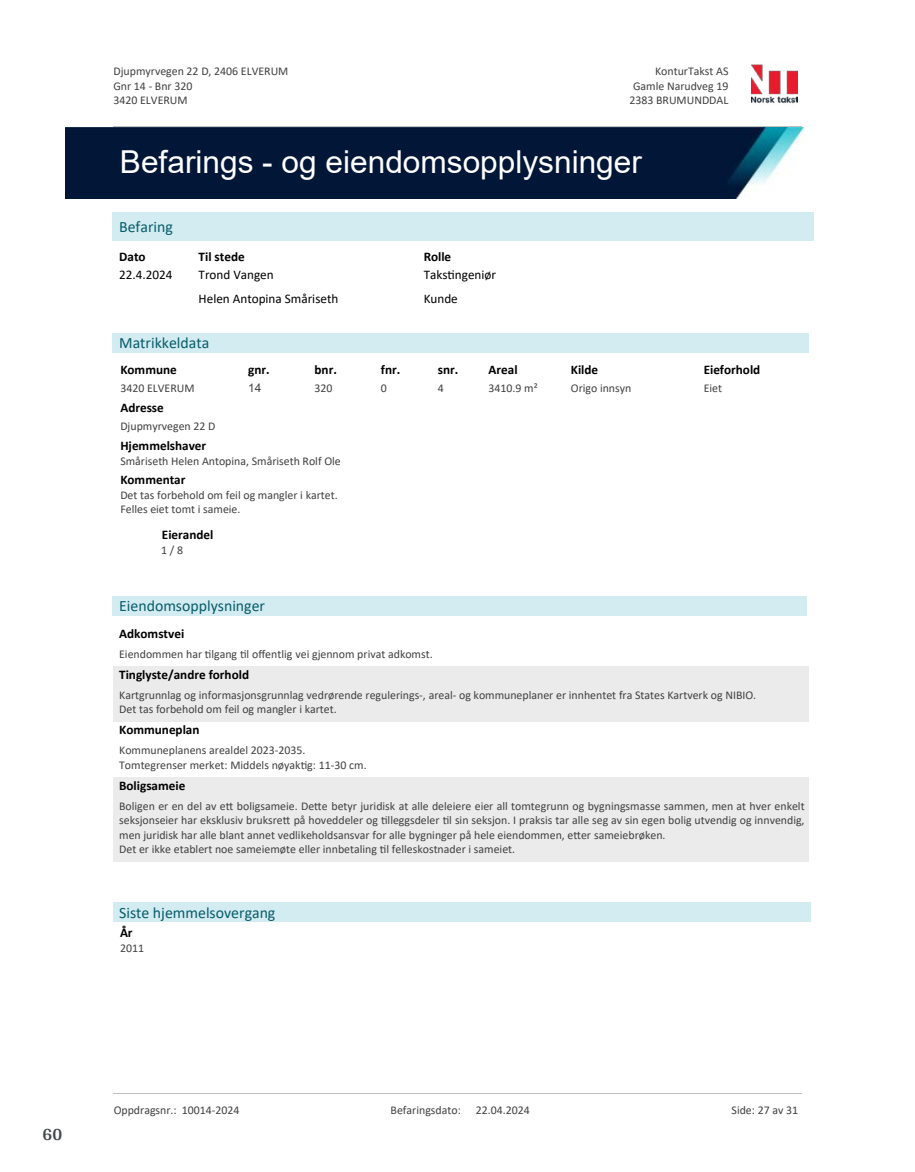
<style>
.page{position:relative;width:915px;height:1172px;background:#fff}
.page>*{position:absolute;margin:0;border:0;box-sizing:border-box;transform-origin:0 0}
.t1{font:31.65px "Arial";color:#fff}
.t2{font:700 18px "Arya";color:#414749}
.t3{font:15.75px "Calibri";color:#065c69}
.t4{font:700 13.2px "Calibri";color:#000}
.t5{font:13.2px "Calibri";color:#000}
.t6{font:11.85px/14.4px "Calibri";color:#404040}
.t7{font:11.85px "Arial";color:#404040}
</style>
<div class="page">
<div style="left:113px;top:212px;width:700px;height:28px;background:#d3ecf1"></div>
<div style="left:113px;top:333px;width:696px;height:19px;background:#d3ecf1"></div>
<div style="left:113px;top:666px;width:695px;height:56px;background:#ebebeb"></div>
<div style="left:113px;top:777px;width:695px;height:85px;background:#ebebeb"></div>
<div style="left:113px;top:596px;width:694px;height:20px;background:#d3ecf1"></div>
<div style="left:113px;top:903px;width:697px;height:19px;background:#d3ecf1"></div>
<img style="left:65px;top:128px;width:738px;height:71px">
<img style="left:751px;top:64px;width:46px;height:40px">
<hr style="left:113px;top:127px;width:688px;height:1px;background:#c0c0c0">
<hr style="left:113px;top:1093px;width:688px;height:1px;background:#c0c0c0">
<p class="t6" style="left:113px;top:64px;width:176px">Djupmyrvegen 22 D, 2406 ELVERUM<br>Gnr 14 - Bnr 320<br>3420 ELVERUM</p>
<p class="t6" style="left:654px;top:64px;width:75px">KonturTakst AS</p>
<p class="t6" style="left:633px;top:78px;width:97px">Gamle Narudveg 19</p>
<p class="t6" style="left:629px;top:93px;width:100px">2383 BRUMUNDDAL</p>
<h1 class="t1" style="left:120px;top:141px;width:523px">Befarings - og eiendomsopplysninger</h1>
<h3 class="t3" style="left:119px;top:215px;width:55px">Befaring</h3>
<p class="t4" style="left:119px;top:247px;width:28px">Dato</p>
<p class="t4" style="left:198px;top:247px;width:48px">Til stede</p>
<p class="t4" style="left:423px;top:247px;width:29px">Rolle</p>
<p class="t5" style="left:119px;top:266px;width:55px">22.4.2024</p>
<p class="t5" style="left:198px;top:266px;width:77px">Trond Vangen</p>
<p class="t5" style="left:423px;top:266px;width:74px">Taks琀椀ngeniør</p>
<p class="t5" style="left:198px;top:289px;width:141px">Helen Antopina Småriseth</p>
<p class="t5" style="left:423px;top:289px;width:36px">Kunde</p>
<h3 class="t3" style="left:119px;top:332px;width:92px">Matrikkeldata</h3>
<p class="t4" style="left:120px;top:361px;width:58px">Kommune</p>
<p class="t6" style="left:120px;top:381px;width:76px">3420 ELVERUM</p>
<p class="t4" style="left:381px;top:361px;width:21px">fnr.</p>
<p class="t6" style="left:381px;top:381px;width:8px">0</p>
<p class="t4" style="left:314px;top:361px;width:24px">bnr.</p>
<p class="t6" style="left:314px;top:381px;width:20px">320</p>
<p class="t4" style="left:488px;top:361px;width:30px">Areal</p>
<p class="t6" style="left:488px;top:381px;width:51px">3410.9 m²</p>
<p class="t4" style="left:438px;top:361px;width:22px">snr.</p>
<p class="t6" style="left:438px;top:381px;width:8px">4</p>
<p class="t4" style="left:248px;top:361px;width:23px">gnr.</p>
<p class="t7" style="left:248px;top:379px;width:15px">14</p>
<p class="t4" style="left:120px;top:399px;width:45px">Adresse</p>
<p class="t6" style="left:120px;top:419px;width:97px">Djupmyrvegen 22 D</p>
<p class="t4" style="left:120px;top:436px;width:87px">Hjemmelshaver</p>
<p class="t6" style="left:120px;top:454px;width:222px">Småriseth Helen Antopina, Småriseth Rolf Ole</p>
<p class="t4" style="left:120px;top:470px;width:67px">Kommentar</p>
<p class="t6" style="left:120px;top:487px;width:219px">Det tas forbehold om feil og mangler i kartet.<br>Felles eiet tomt i sameie.</p>
<p class="t4" style="left:162px;top:525px;width:53px">Eierandel</p>
<p class="t6" style="left:161px;top:542px;width:23px">1 / 8</p>
<h3 class="t3" style="left:119px;top:595px;width:147px">Eiendomsopplysninger</h3>
<p class="t4" style="left:119px;top:624px;width:67px">Adkomstvei</p>
<p class="t6" style="left:119px;top:646px;width:315px">Eiendommen har 琀椀lgang 琀椀l o昀昀entlig vei gjennom privat adkomst.</p>
<p class="t4" style="left:119px;top:665px;width:131px">Tinglyste/andre forhold</p>
<p class="t4" style="left:570px;top:361px;width:29px">Kilde</p>
<p class="t6" style="left:570px;top:381px;width:62px">Origo innsyn</p>
<p class="t4" style="left:703px;top:361px;width:58px">Eieforhold</p>
<p class="t6" style="left:703px;top:381px;width:20px">Eiet</p>
<p class="t6" style="left:119px;top:687px;width:638px">Kartgrunnlag og informasjonsgrunnlag vedrørende regulerings-, areal- og kommuneplaner er innhentet fra States Kartverk og NIBIO.<br>Det tas forbehold om feil og mangler i kartet.</p>
<p class="t4" style="left:119px;top:721px;width:82px">Kommuneplan</p>
<p class="t6" style="left:119px;top:743px;width:249px">Kommuneplanens arealdel 2023-2035.<br>Tomtegrenser merket: Middels nøyak琀椀g: 11-30 cm.</p>
<p class="t4" style="left:119px;top:776px;width:68px">Boligsameie</p>
<p class="t6" style="left:119px;top:798px;width:686px">Boligen er en del av e琀琀 boligsameie. De琀琀e betyr juridisk at alle deleiere eier all tomtegrunn og bygningsmasse sammen, men at hver enkelt seksjonseier har eksklusiv bruksre琀琀 på hoveddeler og 琀椀lleggsdeler 琀椀l sin seksjon. I praksis tar alle seg av sin egen bolig utvendig og innvendig, men juridisk har alle blant annet vedlikeholdsansvar for alle bygninger på hele eiendommen, e琀琀er sameiebrøken.<br>Det er ikke etablert noe sameiemøte eller innbetaling 琀椀l felleskostnader i sameiet.</p>
<h3 class="t3" style="left:119px;top:901px;width:158px">Siste hjemmelsovergang</h3>
<p class="t4" style="left:120px;top:923px;width:14px">År</p>
<p class="t6" style="left:120px;top:941px;width:26px">2011</p>
<h2 class="t2" style="left:43px;top:1123px;width:21px">60</h2>
<p class="t6" style="left:114px;top:1103px;width:127px">Oppdragsnr.: 10014-2024</p>
<p class="t6" style="left:390px;top:1103px;width:72px">Befaringsdato:</p>
<p class="t6" style="left:475px;top:1103px;width:55px">22.04.2024</p>
<p class="t6" style="left:731px;top:1103px;width:68px">Side: 27 av 31</p>
</div>
